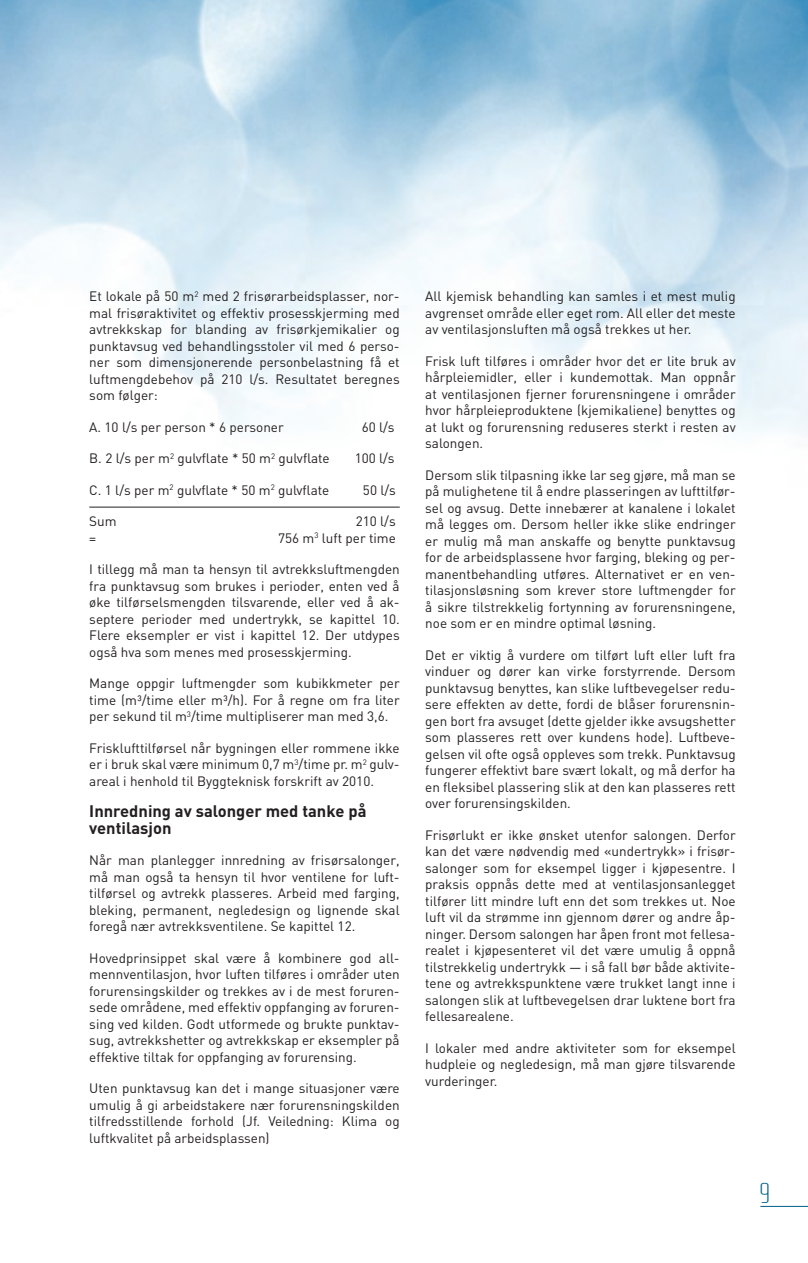
<style>
.page{position:relative;width:808px;height:1263px;background:#fff}
.page>*{position:absolute;margin:0;border:0;box-sizing:border-box;transform-origin:0 0}
.t1{font:28.5px "RB No 2 Light Alternative";color:#006288}
.Mellomtittel{font:700 16.5px/16.5px "DIN";color:#231f20}
.Brødtekst{font:13.5px/16.5px "DIN";color:#231f20;text-align:justify}
</style>
<div class="page">
<hr style="left:760px;top:1206px;width:48px;height:1px;background:#006288">
<img style="left:0;top:0;width:808px;height:433px">
<hr style="left:89px;top:507px;width:311px;height:1px;background:#231f20">
<p class="Brødtekst" style="left:89px;top:288px;width:312px">Et lokale på 50 m<sup>2</sup> med 2 frisørarbeidsplasser, nor&shy;mal frisøraktivitet og effektiv prosesskjerming med avtrekkskap for blanding av frisørkjemikalier og punktavsug ved behandlingsstoler vil med 6 perso&shy;ner som dimensjonerende personbelastning få et luftmengdebehov på 210 l/s. Resultatet beregnes som følger:</p>
<p class="Brødtekst" style="left:89px;top:418px;width:196px">A. 10 l/s per person * 6 personer</p>
<p class="Brødtekst" style="left:362px;top:418px;width:34px">60 l/s</p>
<p class="Brødtekst" style="left:89px;top:450px;width:242px">B. 2 l/s per m<sup>2</sup> gulvflate * 50 m<sup>2</sup> gulvflate</p>
<p class="Brødtekst" style="left:355px;top:450px;width:42px">100 l/s</p>
<p class="Brødtekst" style="left:89px;top:481px;width:242px">C. 1 l/s per m<sup>2</sup> gulvflate * 50 m<sup>2</sup> gulvflate</p>
<p class="Brødtekst" style="left:363px;top:481px;width:34px">50 l/s</p>
<p class="Brødtekst" style="left:89px;top:513px;width:29px">Sum</p>
<p class="Brødtekst" style="left:356px;top:513px;width:42px">210 l/s</p>
<p class="Brødtekst" style="left:89px;top:529px;width:9px">=</p>
<p class="Brødtekst" style="left:278px;top:529px;width:119px">756 m<sup>3</sup> luft per time</p>
<p class="Brødtekst" style="left:89px;top:561px;width:312px">I tillegg må man ta hensyn til avtrekksluftmengden fra punktavsug som brukes i perioder, enten ved å øke tilførselsmengden tilsvarende, eller ved å ak&shy;septere perioder med undertrykk, se kapittel 10.<br>Flere eksempler er vist i kapittel 12. Der utdypes også hva som menes med prosesskjerming.</p>
<p class="Brødtekst" style="left:89px;top:675px;width:312px">Mange oppgir luftmengder som kubikkmeter per time (m³/time eller m³/h). For å regne om fra liter per sekund til m<sup>3</sup>/time multipliserer man med 3,6.</p>
<p class="Brødtekst" style="left:89px;top:739px;width:312px">Frisklufttilførsel når bygningen eller rommene ikke er i bruk skal være minimum 0,7 m<sup>3</sup>/time pr. m<sup>2</sup> gulv&shy;areal i henhold til Byggteknisk forskrift av 2010.</p>
<p class="Mellomtittel" style="left:89px;top:802px;width:279px">Innredning av salonger med tanke på ventilasjon</p>
<p class="Brødtekst" style="left:89px;top:852px;width:312px">Når man planlegger innredning av frisørsalonger, må man også ta hensyn til hvor ventilene for luft&shy;tilførsel og avtrekk plasseres. Arbeid med farging, bleking, permanent, negledesign og lignende skal foregå nær avtrekksventilene. Se kapittel 12.</p>
<p class="Brødtekst" style="left:89px;top:949px;width:312px">Hovedprinsippet skal være å kombinere god all&shy;mennventilasjon, hvor luften tilføres i områder uten forurensingskilder og trekkes av i de mest foruren&shy;sede områdene, med effektiv oppfanging av foruren&shy;sing ved kilden. Godt utformede og brukte punktav&shy;sug, avtrekkshetter og avtrekkskap er eksempler på effektive tiltak for oppfanging av forurensing.</p>
<p class="Brødtekst" style="left:89px;top:1080px;width:312px">Uten punktavsug kan det i mange situasjoner være umulig å gi arbeidstakere nær forurensningskilden tilfredsstillende forhold (Jf. Veiledning: Klima og luftkvalitet på arbeidsplassen)</p>
<p class="Brødtekst" style="left:425px;top:288px;width:312px">All kjemisk behandling kan samles i et mest mulig avgrenset område eller eget rom. All eller det meste av ventilasjonsluften må også trekkes ut her.</p>
<p class="Brødtekst" style="left:425px;top:352px;width:312px">Frisk luft tilføres i områder hvor det er lite bruk av hårpleiemidler, eller i kundemottak. Man oppnår at ventilasjonen fjerner forurensningene i områder hvor hårpleieproduktene (kjemikaliene) benyttes og at lukt og forurensning reduseres sterkt i resten av salongen.</p>
<p class="Brødtekst" style="left:425px;top:466px;width:312px">Dersom slik tilpasning ikke lar seg gjøre, må man se på mulighetene til å endre plasseringen av lufttilfør&shy;sel og avsug. Dette innebærer at kanalene i lokalet må legges om. Dersom heller ikke slike endringer er mulig må man anskaffe og benytte punktavsug for de arbeidsplassene hvor farging, bleking og per&shy;manentbehandling utføres. Alternativet er en ven&shy;tilasjonsløsning som krever store luftmengder for å sikre tilstrekkelig fortynning av forurensningene, noe som er en mindre optimal løsning.</p>
<p class="Brødtekst" style="left:425px;top:646px;width:312px">Det er viktig å vurdere om tilført luft eller luft fra vinduer og dører kan virke forstyrrende. Dersom punktavsug benyttes, kan slike luftbevegelser redu&shy;sere effekten av dette, fordi de blåser forurensnin&shy;gen bort fra avsuget (dette gjelder ikke avsugshetter som plasseres rett over kundens hode). Luftbeve&shy;gelsen vil ofte også oppleves som trekk. Punktavsug fungerer effektivt bare svært lokalt, og må derfor ha en fleksibel plassering slik at den kan plasseres rett over forurensingskilden.</p>
<p class="Brødtekst" style="left:425px;top:826px;width:312px">Frisørlukt er ikke ønsket utenfor salongen. Derfor kan det være nødvendig med «undertrykk» i frisør&shy;salonger som for eksempel ligger i kjøpesentre. I praksis oppnås dette med at ventilasjonsanlegget tilfører litt mindre luft enn det som trekkes ut. Noe luft vil da strømme inn gjennom dører og andre åp&shy;ninger. Dersom salongen har åpen front mot fellesa&shy;realet i kjøpesenteret vil det være umulig å oppnå tilstrekkelig undertrykk — i så fall bør både aktivite&shy;tene og avtrekkspunktene være trukket langt inne i salongen slik at luftbevegelsen drar luktene bort fra fellesarealene.</p>
<p class="Brødtekst" style="left:425px;top:1039px;width:312px">I lokaler med andre aktiviteter som for eksempel hudpleie og negledesign, må man gjøre tilsvarende vurderinger.</p>
<h1 class="t1" style="left:760px;top:1177px;width:12px">9</h1>
</div>
